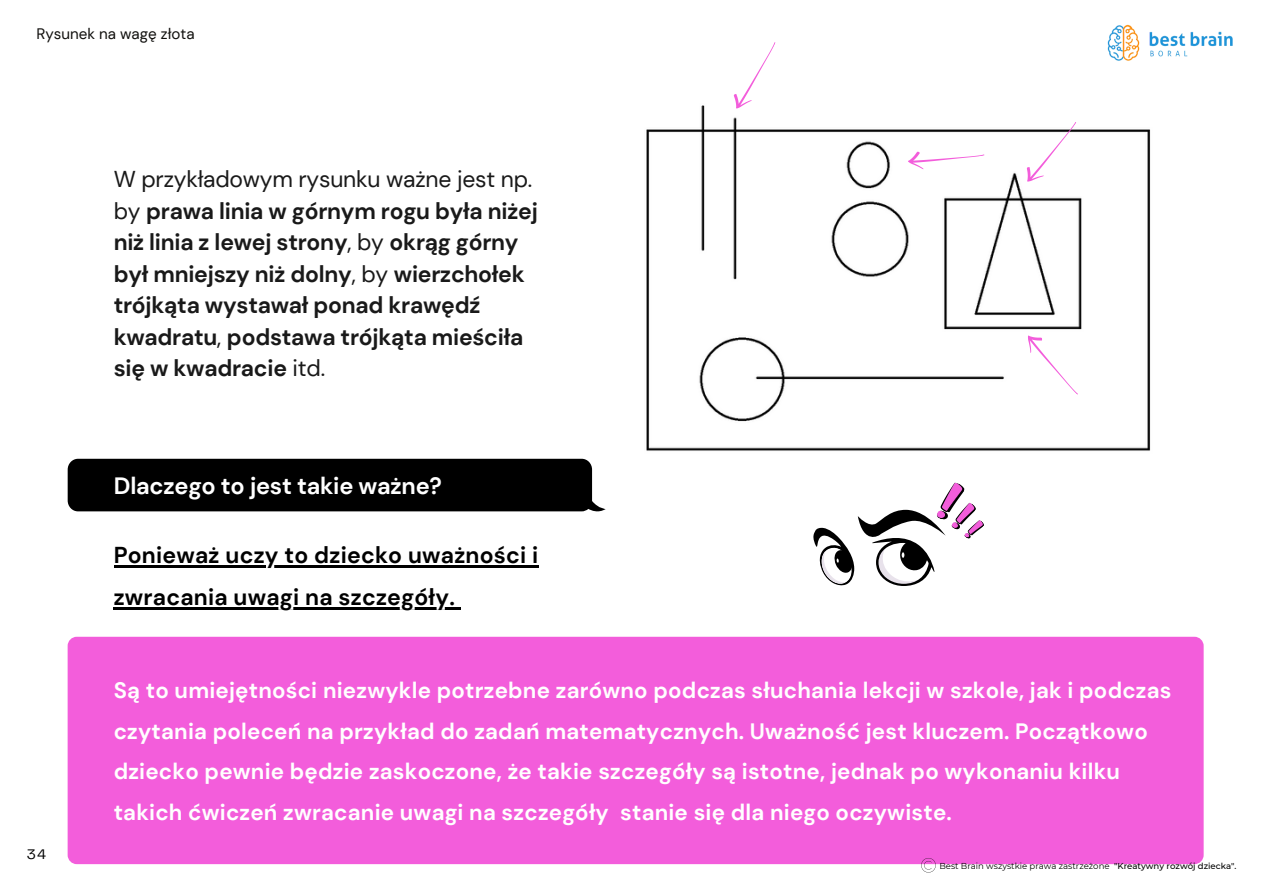
<style>
.page{position:relative;width:1263px;height:894px;background:#fff}
.page>*{position:absolute;margin:0;border:0;box-sizing:border-box;transform-origin:0 0}
.t1{font:700 23.55px "DM Sans";letter-spacing:-.01em;color:#fff}
.t2{font:700 22.95px/31.5px "DM Sans";letter-spacing:-.01em;color:#191919}
.t3{font:700 22.95px/41.5px "DM Sans";letter-spacing:.01em;color:#000}
.t4{font:700 22.2px/40.5px "DM Sans";letter-spacing:.01em;color:#fff}
.t5{font:15.15px "DM Sans";color:#100f0d}
.t6{font:14.4px "Telegraf";color:#000}
.t7{font:8.55px "Montserrat";color:#000}
.s1{font-weight:400}
.s2{font-weight:500}
</style>
<div class="page">
<img style="left:1107px;top:24px;width:126px;height:37px">
<div style="left:68px;top:636px;width:1136px;height:227px;background:#f35ddb;border-radius:9px"></div>
<img style="left:646px;top:105px;width:505px;height:346px">
<div style="left:68px;top:458px;width:538px;height:54px;background:#000"></div>
<svg style="left:729px;top:42px;width:47px;height:71px"></svg>
<svg style="left:906px;top:137px;width:79px;height:35px"></svg>
<svg style="left:1021px;top:112px;width:56px;height:75px"></svg>
<svg style="left:1020px;top:330px;width:70px;height:65px"></svg>
<hr style="left:114px;top:565px;width:425px;height:2px;background:#000">
<hr style="left:114px;top:606px;width:341px;height:3px;background:#000">
<svg style="left:455px;top:607px;width:6px;height:2px"></svg>
<svg style="left:813px;top:482px;width:171px;height:104px"></svg>
<svg style="left:921px;top:858px;width:15px;height:14px"></svg>
<p class="t5" style="left:36px;top:24px;width:160px">Rysunek na wagę złota</p>
<p class="t2" style="left:114px;top:164px;width:426px"><span class="s1">W przykładowym rysunku ważne jest np. by</span> prawa linia w górnym rogu była niżej niż linia z lewej strony<span class="s1">, by</span> okrąg górny był mniejszy niż dolny<span class="s1">, by</span> wierzchołek trójkąta wystawał ponad krawędź kwadratu<span class="s1">,</span> podstawa trójkąta mieściła się w kwadracie <span class="s1">itd.</span></p>
<p class="t1" style="left:114px;top:470px;width:330px">Dlaczego to jest takie ważne?</p>
<p class="t3" style="left:114px;top:534px;width:426px">Ponieważ uczy to dziecko uważności i zwracania uwagi na szczegóły.</p>
<p class="t6" style="left:27px;top:848px;width:21px">34</p>
<p class="t4" style="left:114px;top:670px;width:1059px">Są to umiejętności niezwykle potrzebne zarówno podczas słuchania lekcji w szkole, jak i podczas czytania poleceń na przykład do zadań matematycznych. Uważność jest kluczem. Początkowo dziecko pewnie będzie zaskoczone, że takie szczegóły są istotne, jednak po wykonaniu kilku takich ćwiczeń zwracanie uwagi na szczegóły stanie się dla niego oczywiste.</p>
<p class="t7" style="left:939px;top:860px;width:299px">Best Brain wszystkie prawa zastrzeżone <span class="s2">"Kreatywny rozwój dziecka".</span></p>
</div>
